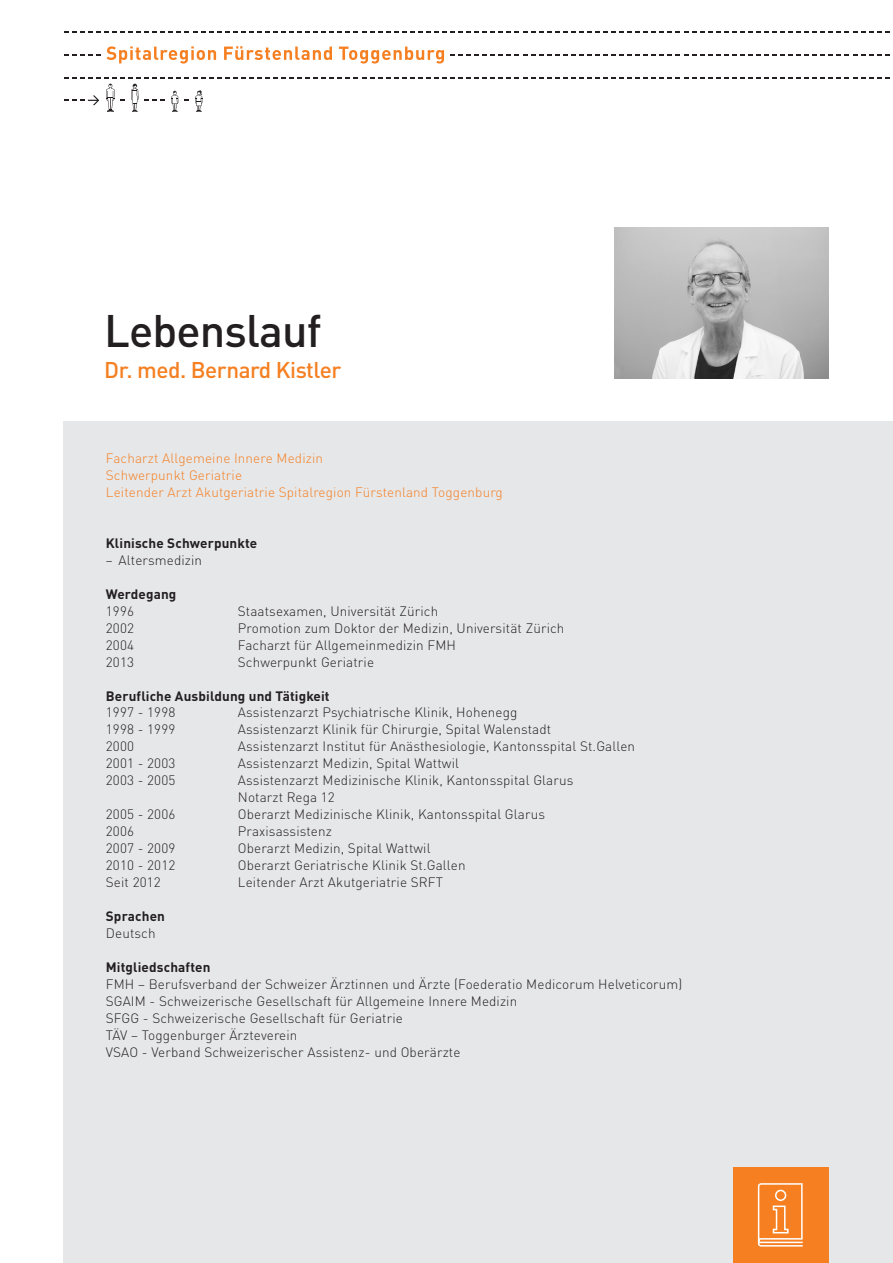
<style>
.page{position:relative;width:893px;height:1263px;background:#fff}
.page>*{position:absolute;margin:0;border:0;box-sizing:border-box;transform-origin:0 0}
.t1{font:500 45px "DINOT";letter-spacing:-.02em;color:#231f20}
.t2{font:500 22.5px "DINOT";letter-spacing:-.02em;color:#f57f21}
.Mengensatz{font:300 13.5px "DINOT";letter-spacing:.01em;color:#231f20}
.Mengensatz-2{font:300 13.5px "DINOT";letter-spacing:.01em;color:#f57f21}
.Übertitel{font:700 13.5px "DINOT";letter-spacing:.01em;color:#231f20}
.Mengensatz-3{font:700 13.5px "DINOT";letter-spacing:.01em;color:#231f20}
</style>
<div class="page">
<svg style="left:64px;top:54px;width:37px;height:2px"></svg>
<svg style="left:107px;top:46px;width:109px;height:18px"></svg>
<svg style="left:224px;top:46px;width:108px;height:14px"></svg>
<svg style="left:339px;top:47px;width:105px;height:17px"></svg>
<svg style="left:106px;top:84px;width:19px;height:28px"></svg>
<svg style="left:131px;top:84px;width:34px;height:28px"></svg>
<svg style="left:171px;top:91px;width:7px;height:21px"></svg>
<svg style="left:195px;top:90px;width:7px;height:22px"></svg>
<svg style="left:64px;top:96px;width:35px;height:9px"></svg>
<svg style="left:64px;top:32px;width:826px;height:1px"></svg>
<svg style="left:450px;top:54px;width:440px;height:2px"></svg>
<svg style="left:64px;top:77px;width:826px;height:1px"></svg>
<div style="left:64px;top:421px;width:829px;height:842px;background:#e6e7e9"></div>
<div style="left:733px;top:1167px;width:96px;height:96px;background:#f57f21"></div>
<svg style="left:757px;top:1183px;width:46px;height:64px"></svg>
<img style="left:615px;top:228px;width:213px;height:150px">
<p class="t1" style="left:104px;top:302px;width:219px">Lebenslauf</p>
<p class="t2" style="left:104px;top:356px;width:239px">Dr. med. Bernard Kistler</p>
<p class="Mengensatz-2" style="left:106px;top:450px;width:219px">Facharzt Allgemeine Innere Medizin</p>
<p class="Mengensatz-2" style="left:106px;top:467px;width:138px">Schwerpunkt Geriatrie</p>
<p class="Mengensatz-2" style="left:106px;top:484px;width:399px">Leitender Arzt Akutgeriatrie Spitalregion Fürstenland Toggenburg</p>
<p class="Übertitel" style="left:106px;top:534px;width:153px">Klinische Schwerpunkte</p>
<p class="Mengensatz" style="left:106px;top:552px;width:98px">– Altersmedizin</p>
<p class="Übertitel" style="left:106px;top:585px;width:72px">Werdegang</p>
<p class="Mengensatz" style="left:106px;top:603px;width:30px">1996</p>
<p class="Mengensatz" style="left:238px;top:603px;width:202px">Staatsexamen, Universität Zürich</p>
<p class="Mengensatz" style="left:106px;top:619px;width:30px">2002</p>
<p class="Mengensatz" style="left:238px;top:619px;width:328px">Promotion zum Doktor der Medizin, Universität Zürich</p>
<p class="Mengensatz" style="left:106px;top:636px;width:30px">2004</p>
<p class="Mengensatz" style="left:238px;top:636px;width:220px">Facharzt für Allgemeinmedizin FMH</p>
<p class="Mengensatz" style="left:106px;top:653px;width:30px">2013</p>
<p class="Mengensatz" style="left:238px;top:653px;width:138px">Schwerpunkt Geriatrie</p>
<p class="Übertitel" style="left:106px;top:687px;width:225px">Berufliche Ausbildung und Tätigkeit</p>
<p class="Mengensatz" style="left:106px;top:704px;width:71px">1997 - 1998</p>
<p class="Mengensatz" style="left:238px;top:704px;width:281px">Assistenzarzt Psychiatrische Klinik, Hohenegg</p>
<p class="Mengensatz" style="left:106px;top:721px;width:71px">1998 - 1999</p>
<p class="Mengensatz" style="left:238px;top:721px;width:315px">Assistenzarzt Klinik für Chirurgie, Spital Walenstadt</p>
<p class="Mengensatz" style="left:106px;top:738px;width:30px">2000</p>
<p class="Mengensatz" style="left:238px;top:738px;width:399px">Assistenzarzt Institut für Anästhesiologie, Kantonsspital St.Gallen</p>
<p class="Mengensatz" style="left:106px;top:755px;width:71px">2001 - 2003</p>
<p class="Mengensatz" style="left:238px;top:755px;width:223px">Assistenzarzt Medizin, Spital Wattwil</p>
<p class="Mengensatz" style="left:106px;top:772px;width:71px">2003 - 2005</p>
<p class="Mengensatz" style="left:238px;top:772px;width:337px">Assistenzarzt Medizinische Klinik, Kantonsspital Glarus</p>
<p class="Mengensatz" style="left:238px;top:789px;width:99px">Notarzt Rega 12</p>
<p class="Mengensatz" style="left:106px;top:806px;width:71px">2005 - 2006</p>
<p class="Mengensatz" style="left:238px;top:806px;width:309px">Oberarzt Medizinische Klinik, Kantonsspital Glarus</p>
<p class="Mengensatz" style="left:106px;top:823px;width:30px">2006</p>
<p class="Mengensatz" style="left:238px;top:823px;width:96px">Praxisassistenz</p>
<p class="Mengensatz" style="left:106px;top:840px;width:71px">2007 - 2009</p>
<p class="Mengensatz" style="left:238px;top:840px;width:194px">Oberarzt Medizin, Spital Wattwil</p>
<p class="Mengensatz" style="left:106px;top:857px;width:71px">2010 - 2012</p>
<p class="Mengensatz" style="left:238px;top:857px;width:229px">Oberarzt Geriatrische Klinik St.Gallen</p>
<p class="Mengensatz" style="left:106px;top:874px;width:56px">Seit 2012</p>
<p class="Mengensatz" style="left:238px;top:874px;width:207px">Leitender Arzt Akutgeriatrie SRFT</p>
<p class="Mengensatz-3" style="left:106px;top:907px;width:61px">Sprachen</p>
<p class="Mengensatz" style="left:106px;top:925px;width:51px">Deutsch</p>
<p class="Mengensatz-3" style="left:106px;top:958px;width:106px">Mitgliedschaften</p>
<p class="Mengensatz" style="left:106px;top:975px;width:578px">FMH – Berufsverband der Schweizer Ärztinnen und Ärzte (Foederatio Medicorum Helveticorum)</p>
<p class="Mengensatz" style="left:106px;top:992px;width:413px">SGAIM - Schweizerische Gesellschaft für Allgemeine Innere Medizin</p>
<p class="Mengensatz" style="left:106px;top:1009px;width:299px">SFGG - Schweizerische Gesellschaft für Geriatrie</p>
<p class="Mengensatz" style="left:106px;top:1026px;width:193px">TÄV – Toggenburger Ärzteverein</p>
<p class="Mengensatz" style="left:106px;top:1043px;width:356px">VSAO - Verband Schweizerischer Assistenz- und Oberärzte</p>
</div>
